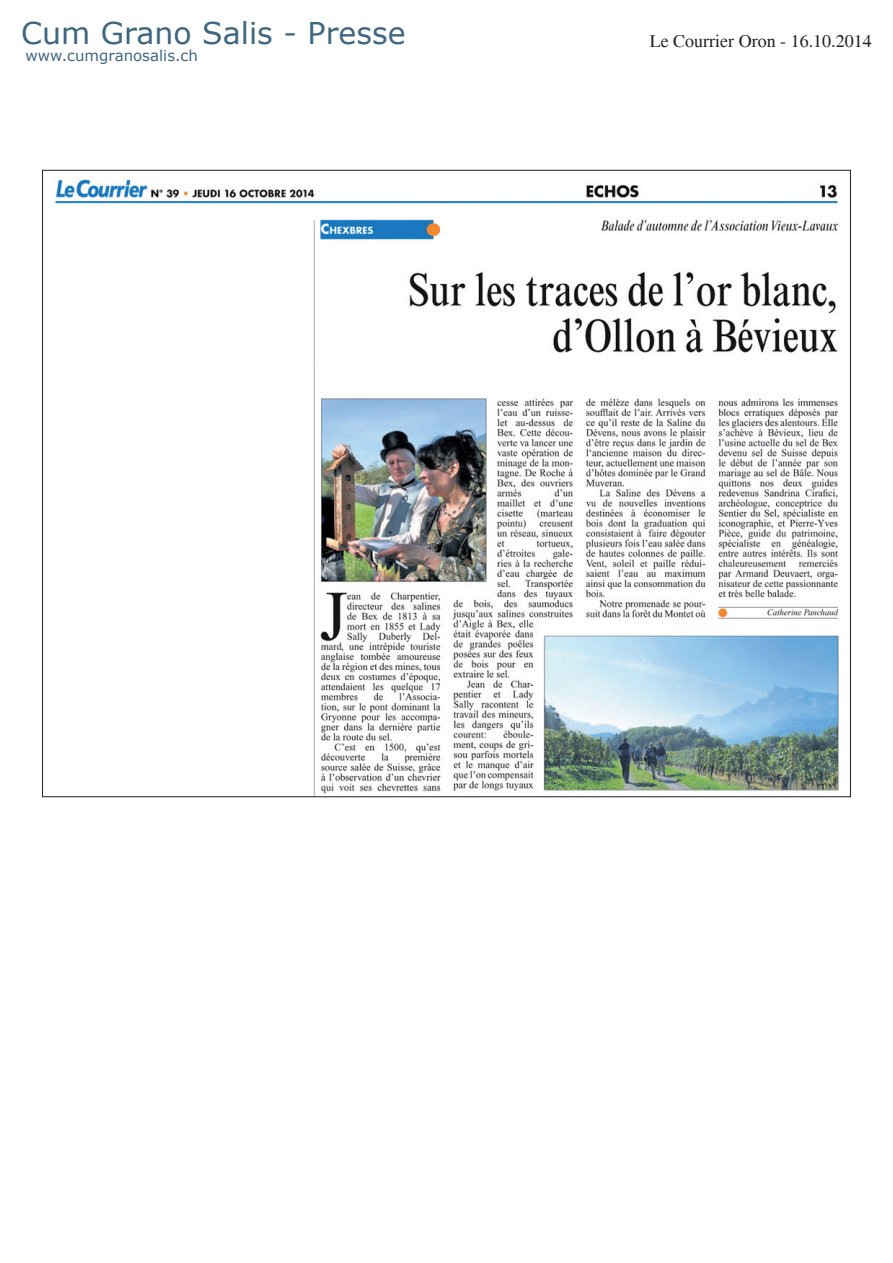
<style>
.page{position:relative;width:893px;height:1263px;background:#fff}
.page>*{position:absolute;margin:0;border:0;box-sizing:border-box;transform-origin:0 0}
.t1{font:30px "Verdana";color:#3f6782}
.t2{font:18px "Times";color:#231f20}
.t3{font:15px "Verdana";color:#3f6782}
</style>
<div class="page">
<img style="left:55px;top:179px;width:784px;height:616px">
<p class="t1" style="left:21px;top:14px;width:386px">Cum Grano Salis - Presse</p>
<p class="t3" style="left:26px;top:46px;width:174px">www.cumgranosalis.ch</p>
<p class="t2" style="left:650px;top:31px;width:223px">Le Courrier Oron - 16.10.2014</p>
</div>
